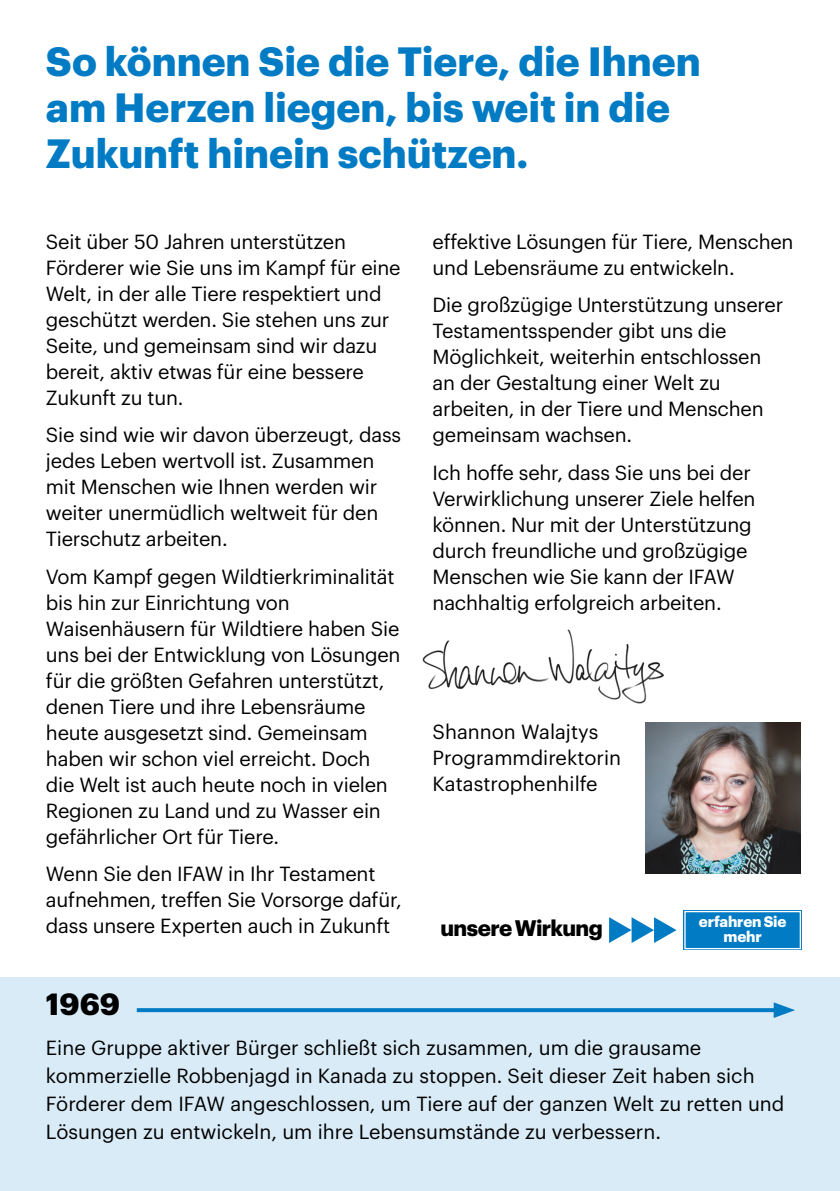
<style>
.page{position:relative;width:840px;height:1191px;background:#fff}
.page>*{position:absolute;margin:0;border:0;box-sizing:border-box;transform-origin:0 0}
.t1{font:700 40px/46px "Graphik";color:#007bc4}
.t2{font:700 30px "Graphik";color:#000}
.t3{font:700 22px "Graphik";letter-spacing:-.025em;color:#000}
.t4{font:20px/26px "Graphik";letter-spacing:-.01em;color:#000}
.t5{font:700 15px/15px "Graphik";letter-spacing:-.01em;color:#fff;text-align:center}
</style>
<div class="page">
<div style="left:0;top:977px;width:839px;height:214px;background:#d9ebf6"></div>
<svg style="left:137px;top:1008px;width:636px;height:4px;fill:#007bc4"></svg>
<svg style="left:773px;top:1002px;width:21px;height:16px"></svg>
<img style="left:422px;top:629px;width:242px;height:75px">
<img style="left:645px;top:722px;width:155px;height:151px">
<svg style="left:609px;top:910px;width:193px;height:40px"></svg>
<h1 class="t1" style="left:46px;top:35px;width:656px">So können Sie die Tiere, die Ihnen am Herzen liegen, bis weit in die<br>Zukunft hinein schützen.</h1>
<p class="t4" style="left:46px;top:227px;width:356px">Seit über 50 Jahren unterstützen Förderer wie Sie uns im Kampf für eine Welt, in der alle Tiere respektiert und geschützt werden. Sie stehen uns zur Seite, und gemeinsam sind wir dazu bereit, aktiv etwas für eine bessere Zukunft zu tun.</p>
<p class="t4" style="left:46px;top:420px;width:356px">Sie sind wie wir davon überzeugt, dass jedes Leben wertvoll ist. Zusammen mit Menschen wie Ihnen werden wir weiter unermüdlich weltweit für den Tierschutz arbeiten.</p>
<p class="t4" style="left:46px;top:562px;width:356px">Vom Kampf gegen Wildtierkriminalität bis hin zur Einrichtung von Waisenhäusern für Wildtiere haben Sie uns bei der Entwicklung von Lösungen für die größten Gefahren unterstützt, denen Tiere und ihre Lebensräume heute ausgesetzt sind. Gemeinsam haben wir schon viel erreicht. Doch die Welt ist auch heute noch in vielen Regionen zu Land und zu Wasser ein gefährlicher Ort für Tiere.</p>
<p class="t4" style="left:46px;top:859px;width:357px">Wenn Sie den IFAW in Ihr Testament aufnehmen, treffen Sie Vorsorge dafür, dass unsere Experten auch in Zukunft</p>
<p class="t4" style="left:432px;top:227px;width:362px">effektive Lösungen für Tiere, Menschen und Lebensräume zu entwickeln.</p>
<p class="t4" style="left:432px;top:290px;width:352px">Die großzügige Unterstützung unserer<br>Testamentsspender gibt uns die<br>Möglichkeit, weiterhin entschlossen an der Gestaltung einer Welt zu arbeiten, in der Tiere und Menschen gemeinsam wachsen.</p>
<p class="t4" style="left:432px;top:458px;width:324px">Ich hoffe sehr, dass Sie uns bei der Verwirklichung unserer Ziele helfen können. Nur mit der Unterstützung durch freundliche und großzügige Menschen wie Sie kann der IFAW nachhaltig erfolgreich arbeiten.</p>
<p class="t4" style="left:432px;top:717px;width:190px">Shannon Walajtys<br>Programmdirektorin<br>Katastrophenhilfe</p>
<p class="t3" style="left:440px;top:910px;width:164px">unsere Wirkung</p>
<p class="t5" style="left:698px;top:912px;width:89px">erfahren Sie mehr</p>
<h2 class="t2" style="left:46px;top:981px;width:75px">1969</h2>
<p class="t4" style="left:46px;top:1031px;width:739px;line-height:28px">Eine Gruppe aktiver Bürger schließt sich zusammen, um die grausame kommerzielle Robbenjagd in Kanada zu stoppen. Seit dieser Zeit haben sich Förderer dem IFAW angeschlossen, um Tiere auf der ganzen Welt zu retten und Lösungen zu entwickeln, um ihre Lebensumstände zu verbessern.</p>
</div>
